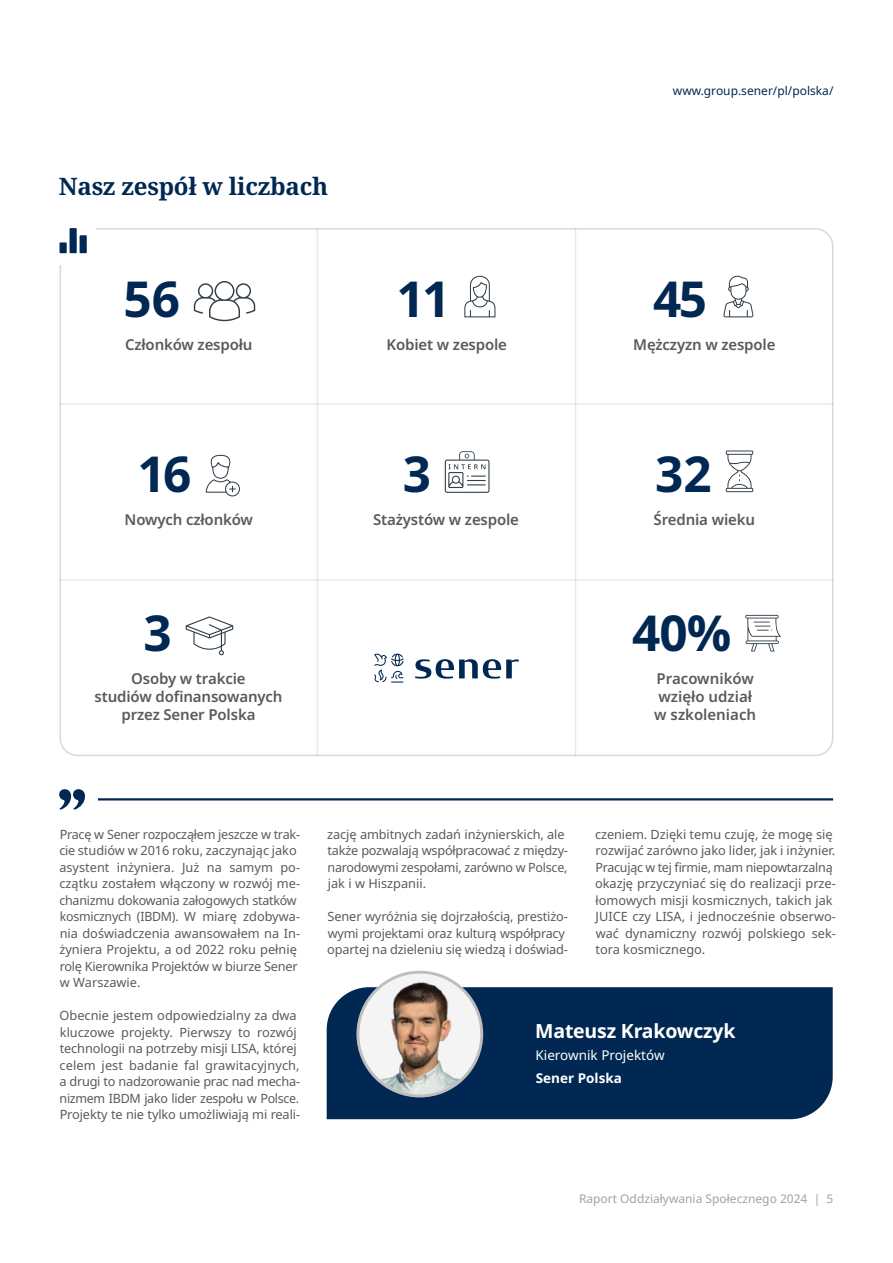
<style>
.page{position:relative;width:893px;height:1263px;background:#fff}
.page>*{position:absolute;margin:0;border:0;box-sizing:border-box;transform-origin:0 0}
.t1{font:700 49.5px "Noto Sans";letter-spacing:-.035em;color:#002852}
.t2{font:700 24px "Noto Serif";letter-spacing:-.01em;color:#002852}
.t3{font:700 19.5px "Noto Sans";letter-spacing:-.01em;color:#fff}
.t4{font:600 15px/18px "Noto Sans";letter-spacing:-.01em;color:#5a5a59;text-align:center}
.t5{font:13.5px "Noto Sans";color:#fff}
.t6{font:700 13.5px "Noto Sans";color:#fff}
.t7{font:12.75px/16.5px "Noto Sans";letter-spacing:-.01em;color:#5a5a59}
.t8{font:12px "Noto Sans";color:#a3a3a3}
.t9{font:12px "Noto Sans";color:#002852}
</style>
<div class="page">
<svg style="left:415px;top:659px;width:104px;height:20px"></svg>
<svg style="left:374px;top:653px;width:30px;height:29px"></svg>
<hr style="left:575px;top:228px;width:1px;height:528px;background:#002852">
<hr style="left:60px;top:403px;width:773px;height:2px;background:#002852">
<hr style="left:60px;top:579px;width:773px;height:2px;background:#002852">
<hr style="left:317px;top:228px;width:1px;height:528px;background:#002852">
<svg style="left:445px;top:451px;width:44px;height:42px"></svg>
<svg style="left:464px;top:276px;width:31px;height:41px"></svg>
<svg style="left:194px;top:281px;width:61px;height:40px"></svg>
<svg style="left:723px;top:276px;width:30px;height:41px"></svg>
<svg style="left:186px;top:616px;width:47px;height:39px"></svg>
<svg style="left:745px;top:615px;width:36px;height:36px"></svg>
<svg style="left:726px;top:450px;width:27px;height:42px"></svg>
<div style="left:60px;top:242px;width:7px;height:11px;background:#002852"></div>
<div style="left:80px;top:235px;width:7px;height:18px;background:#002852"></div>
<div style="left:70px;top:228px;width:7px;height:25px;background:#002852"></div>
<svg style="left:206px;top:455px;width:34px;height:41px"></svg>
<hr style="left:98px;top:798px;width:735px;height:2px;background:#002852">
<svg style="left:59px;top:789px;width:26px;height:21px"></svg>
<div style="left:327px;top:987px;width:506px;height:132px;background:#002852"></div>
<img style="left:359px;top:980px;width:121px;height:114px">
<div style="left:356px;top:971px;width:127px;height:126px;border:3px solid #bebebe;border-radius:50%"></div>
<p class="t9" style="left:673px;top:82px;width:162px">www.group.sener/pl/polska/</p>
<h2 class="t2" style="left:59px;top:170px;width:271px">Nasz zespół w liczbach</h2>
<h1 class="t1" style="left:123px;top:264px;width:58px">56</h1>
<h1 class="t1" style="left:396px;top:264px;width:56px">11</h1>
<h1 class="t1" style="left:653px;top:264px;width:56px">45</h1>
<p class="t4" style="left:125px;top:336px;width:129px">Członków zespołu</p>
<p class="t4" style="left:387px;top:336px;width:122px">Kobiet w zespole</p>
<p class="t4" style="left:633px;top:336px;width:144px">Mężczyzn w zespole</p>
<h1 class="t1" style="left:137px;top:439px;width:56px">16</h1>
<h1 class="t1" style="left:403px;top:439px;width:30px">3</h1>
<h1 class="t1" style="left:655px;top:439px;width:58px">32</h1>
<p class="t4" style="left:125px;top:511px;width:130px">Nowych członków</p>
<p class="t4" style="left:373px;top:511px;width:147px">Stażystów w zespole</p>
<p class="t4" style="left:654px;top:511px;width:103px">Średnia wieku</p>
<h1 class="t1" style="left:143px;top:598px;width:30px">3</h1>
<h1 class="t1" style="left:632px;top:598px;width:101px">40%</h1>
<p class="t4" style="left:95px;top:670px;width:189px">Osoby w trakcie<br>studiów dofinansowanych przez Sener Polska</p>
<p class="t4" style="left:654px;top:670px;width:103px;text-align:left">Pracowników wzięło udział w szkoleniach</p>
<p class="t7" style="left:59px;top:826px;width:242px">Pracę w Sener rozpocząłem jeszcze w trak&shy;cie studiów w 2016 roku, zaczynając jako asystent inżyniera. Już na samym po&shy;czątku zostałem włączony w rozwój me&shy;chanizmu dokowania załogowych statków kosmicznych (IBDM). W miarę zdobywa&shy;nia doświadczenia awansowałem na In&shy;żyniera Projektu, a od 2022 roku pełnię rolę Kierownika Projektów w biurze Sener w Warszawie.</p>
<p class="t7" style="left:59px;top:1008px;width:242px">Obecnie jestem odpowiedzialny za dwa kluczowe projekty. Pierwszy to rozwój technologii na potrzeby misji LISA, której celem jest badanie fal grawitacyjnych, a drugi to nadzorowanie prac nad mecha&shy;nizmem IBDM jako lider zespołu w Polsce.<br>Projekty te nie tylko umożliwiają mi reali-</p>
<p class="t7" style="left:327px;top:826px;width:242px">zację ambitnych zadań inżynierskich, ale także pozwalają współpracować z między&shy;narodowymi zespołami, zarówno w Polsce, jak i w Hiszpanii.</p>
<p class="t7" style="left:327px;top:909px;width:242px">Sener wyróżnia się dojrzałością, prestiżo&shy;wymi projektami oraz kulturą współpracy opartej na dzieleniu się wiedzą i doświad-</p>
<p class="t7" style="left:595px;top:826px;width:242px">czeniem. Dzięki temu czuję, że mogę się rozwijać zarówno jako lider, jak i inżynier.<br>Pracując w tej firmie, mam niepowtarzalną okazję przyczyniać się do realizacji prze&shy;łomowych misji kosmicznych, takich jak JUICE czy LISA, i jednocześnie obserwo&shy;wać dynamiczny rozwój polskiego sek&shy;tora kosmicznego.</p>
<h3 class="t3" style="left:535px;top:1017px;width:202px">Mateusz Krakowczyk</h3>
<p class="t5" style="left:535px;top:1045px;width:131px">Kierownik Projektów</p>
<p class="t6" style="left:536px;top:1068px;width:88px">Sener Polska</p>
<p class="t8" style="left:579px;top:1191px;width:256px">Raport Oddziaływania Społecznego 2024 | 5</p>
</div>
